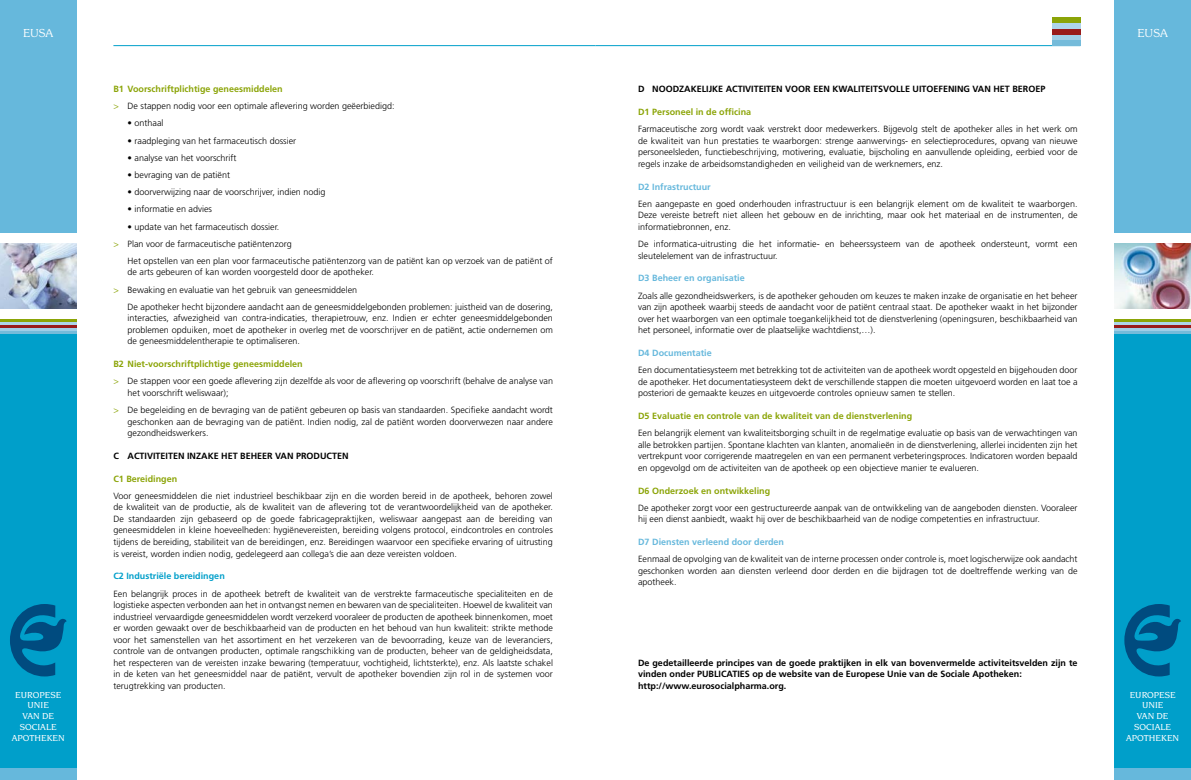
<style>
.page{position:relative;width:1191px;height:780px;background:#fff}
.page>*{position:absolute;margin:0;border:0;box-sizing:border-box;transform-origin:0 0}
.t1{font:300 12px "Souvenir ITC";color:#fff}
.t2{font:300 9px/11.5px "Frutiger";color:#000;text-align:justify}
.t3{font:700 9px/11.5px "Frutiger";color:#000}
.t4{font:700 9px "Frutiger";color:#8ba407}
.t5{font:700 9px "Frutiger";color:#66b8dc}
.t6{font:9px/10.8px "Novarese Md ITC";color:#fff;text-align:center}
.t7{font:700 9px "Frutiger";color:#009fca}
.s1{font-weight:700;color:#8ba407}
.s2{color:#8ba407}
</style>
<div class="page">
<div style="left:0;top:319px;width:77px;height:461px;background:#009fca"></div>
<div style="left:0;top:0;width:77px;height:232px;background:#66b8dc"></div>
<svg style="left:0;top:330px;width:77px;height:3px"></svg>
<svg style="left:0;top:327px;width:77px;height:3px"></svg>
<div style="left:0;top:319px;width:77px;height:8px;background:#991b1b"></div>
<div style="left:0;top:319px;width:77px;height:6px;background:#aed5ea"></div>
<hr style="left:0;top:319px;width:77px;height:3px;background:#8ba407">
<div style="left:0;top:768px;width:77px;height:12px;background:#66b8dc"></div>
<hr style="left:113px;top:45px;width:482px;height:1px;background:#009fca">
<svg style="left:10px;top:604px;width:57px;height:72px"></svg>
<div style="left:1114px;top:319px;width:77px;height:461px;background:#009fca"></div>
<div style="left:1114px;top:0;width:77px;height:232px;background:#66b8dc"></div>
<img style="left:1114px;top:243px;width:77px;height:65px">
<svg style="left:1114px;top:330px;width:77px;height:3px"></svg>
<svg style="left:1114px;top:327px;width:77px;height:3px"></svg>
<div style="left:1114px;top:319px;width:77px;height:8px;background:#991b1b"></div>
<div style="left:1114px;top:319px;width:77px;height:6px;background:#aed5ea"></div>
<hr style="left:1114px;top:319px;width:77px;height:3px;background:#8ba407">
<div style="left:1114px;top:768px;width:77px;height:12px;background:#66b8dc"></div>
<hr style="left:595px;top:45px;width:485px;height:1px;background:#009fca">
<div style="left:1052px;top:18px;width:28px;height:28px;background:#75bbda"></div>
<div style="left:1052px;top:18px;width:28px;height:22px;background:#9fcee7"></div>
<div style="left:1052px;top:18px;width:28px;height:17px;background:#991b1b"></div>
<div style="left:1052px;top:18px;width:28px;height:11px;background:#aed5ea"></div>
<div style="left:1052px;top:18px;width:28px;height:5px;background:#8ba407"></div>
<svg style="left:1124px;top:604px;width:57px;height:72px"></svg>
<img style="left:0;top:243px;width:77px;height:65px">
<h1 class="t1" style="left:23px;top:27px;width:32px">EUSA</h1>
<p class="t6" style="left:12px;top:689px;width:55px">EUROPESE<br>UNIE<br>VAN DE<br>SOCIALE<br>APOTHEKEN</p>
<p class="t2" style="left:113px;top:80px;width:283px;line-height:17.2px"><span class="s1">B1 Voorschriftplichtige geneesmiddelen<br></span><span class="s2">&gt;</span> De stappen nodig voor een optimale aflevering worden geëerbiedigd:</p>
<p class="t2" style="left:128px;top:118px;width:38px">• onthaal</p>
<p class="t2" style="left:128px;top:135px;width:170px">• raadpleging van het farmaceutisch dossier</p>
<p class="t2" style="left:128px;top:152px;width:110px">• analyse van het voorschrift</p>
<p class="t2" style="left:128px;top:169px;width:104px">• bevraging van de patiënt</p>
<p class="t2" style="left:128px;top:186px;width:199px">• doorverwijzing naar de voorschrijver, indien nodig</p>
<p class="t2" style="left:128px;top:203px;width:86px">• informatie en advies</p>
<p class="t2" style="left:128px;top:221px;width:153px">• update van het farmaceutisch dossier.</p>
<p class="t2" style="left:113px;top:238px;width:180px"><span class="s2">&gt;</span> Plan voor de farmaceutische patiëntenzorg</p>
<p class="t2" style="left:128px;top:255px;width:427px">Het opstellen van een plan voor farmaceutische patiëntenzorg van de patiënt kan op verzoek van de patiënt of</p>
<p class="t2" style="left:113px;top:264px;width:262px;line-height:17.2px;text-indent:14px">de arts gebeuren of kan worden voorgesteld door de apotheker. <span class="s2">&gt;</span> Bewaking en evaluatie van het gebruik van geneesmiddelen</p>
<p class="t2" style="left:128px;top:301px;width:427px">De apotheker hecht bijzondere aandacht aan de geneesmiddelgebonden problemen: juistheid van de dosering, interacties, afwezigheid van contra-indicaties, therapietrouw, enz. Indien er echter geneesmiddelgebonden problemen opduiken, moet de apotheker in overleg met de voorschrijver en de patiënt, actie ondernemen om de geneesmiddelentherapie te optimaliseren.</p>
<p class="t2" style="left:113px;top:355px;width:441px;line-height:17.2px"><span class="s1">B2 Niet-voorschriftplichtige geneesmiddelen<br></span><span class="s2">&gt;</span> De stappen voor een goede aflevering zijn dezelfde als voor de aflevering op voorschrift (behalve de analyse van</p>
<p class="t2" style="left:113px;top:384px;width:441px;line-height:17.2px;text-indent:14px">het voorschrift weliswaar);<br><span class="s2">&gt;</span> De begeleiding en de bevraging van de patiënt gebeuren op basis van standaarden. Specifieke aandacht wordt</p>
<p class="t2" style="left:128px;top:415px;width:427px">geschonken aan de bevraging van de patiënt. Indien nodig, zal de patiënt worden doorverwezen naar andere gezondheidswerkers.</p>
<p class="t3" style="left:113px;top:450px;width:237px">C ACTIVITEITEN INZAKE HET BEHEER VAN PRODUCTEN</p>
<p class="t4" style="left:113px;top:473px;width:65px">C1 Bereidingen</p>
<p class="t2" style="left:113px;top:490px;width:441px">Voor geneesmiddelen die niet industrieel beschikbaar zijn en die worden bereid in de apotheek, behoren zowel de kwaliteit van de productie, als de kwaliteit van de aflevering tot de verantwoordelijkheid van de apotheker.<br>De standaarden zijn gebaseerd op de goede fabricagepraktijken, weliswaar aangepast aan de bereiding van geneesmiddelen in kleine hoeveelheden: hygiënevereisten, bereiding volgens protocol, eindcontroles en controles tijdens de bereiding, stabiliteit van de bereidingen, enz. Bereidingen waarvoor een specifieke ervaring of uitrusting is vereist, worden indien nodig, gedelegeerd aan collega’s die aan deze vereisten voldoen.</p>
<p class="t7" style="left:113px;top:571px;width:113px">C2 Industriële bereidingen</p>
<p class="t2" style="left:113px;top:587px;width:441px">Een belangrijk proces in de apotheek betreft de kwaliteit van de verstrekte farmaceutische specialiteiten en de logistieke aspecten verbonden aan het in ontvangst nemen en bewaren van de specialiteiten. Hoewel de kwaliteit van industrieel vervaardigde geneesmiddelen wordt verzekerd vooraleer de producten de apotheek binnenkomen, moet er worden gewaakt over de beschikbaarheid van de producten en het behoud van hun kwaliteit: strikte methode voor het samenstellen van het assortiment en het verzekeren van de bevoorrading, keuze van de leveranciers, controle van de ontvangen producten, optimale rangschikking van de producten, beheer van de geldigheidsdata, het respecteren van de vereisten inzake bewaring (temperatuur, vochtigheid, lichtsterkte), enz. Als laatste schakel in de keten van het geneesmiddel naar de patiënt, vervult de apotheker bovendien zijn rol in de systemen voor terugtrekking van producten.</p>
<p class="t3" style="left:638px;top:83px;width:409px">D NOODZAKELIJKE ACTIVITEITEN VOOR EEN KWALITEITSVOLLE UITOEFENING VAN HET BEROEP</p>
<p class="t4" style="left:638px;top:107px;width:115px">D1 Personeel in de officina</p>
<p class="t2" style="left:638px;top:123px;width:441px">Farmaceutische zorg wordt vaak verstrekt door medewerkers. Bijgevolg stelt de apotheker alles in het werk om de kwaliteit van hun prestaties te waarborgen: strenge aanwervings- en selectieprocedures, opvang van nieuwe personeelsleden, functiebeschrijving, motivering, evaluatie, bijscholing en aanvullende opleiding, eerbied voor de regels inzake de arbeidsomstandigheden en veiligheid van de werknemers, enz.</p>
<p class="t5" style="left:638px;top:181px;width:74px">D2 Infrastructuur</p>
<p class="t2" style="left:638px;top:198px;width:441px">Een aangepaste en goed onderhouden infrastructuur is een belangrijk element om de kwaliteit te waarborgen.<br>Deze vereiste betreft niet alleen het gebouw en de inrichting, maar ook het materiaal en de instrumenten, de informatiebronnen, enz.</p>
<p class="t2" style="left:638px;top:238px;width:441px">De informatica-uitrusting die het informatie- en beheerssysteem van de apotheek ondersteunt, vormt een sleutelelement van de infrastructuur.</p>
<p class="t5" style="left:638px;top:273px;width:108px">D3 Beheer en organisatie</p>
<p class="t2" style="left:638px;top:290px;width:441px">Zoals alle gezondheidswerkers, is de apotheker gehouden om keuzes te maken inzake de organisatie en het beheer van zijn apotheek waarbij steeds de aandacht voor de patiënt centraal staat. De apotheker waakt in het bijzonder over het waarborgen van een optimale toegankelijkheid tot de dienstverlening (openingsuren, beschikbaarheid van het personeel, informatie over de plaatselijke wachtdienst,…).</p>
<p class="t5" style="left:638px;top:347px;width:75px">D4 Documentatie</p>
<p class="t2" style="left:638px;top:364px;width:441px">Een documentatiesysteem met betrekking tot de activiteiten van de apotheek wordt opgesteld en bijgehouden door de apotheker. Het documentatiesysteem dekt de verschillende stappen die moeten uitgevoerd worden en laat toe a posteriori de gemaakte keuzes en uitgevoerde controles opnieuw samen te stellen.</p>
<p class="t4" style="left:638px;top:410px;width:276px">D5 Evaluatie en controle van de kwaliteit van de dienstverlening</p>
<p class="t2" style="left:638px;top:427px;width:441px">Een belangrijk element van kwaliteitsborging schuilt in de regelmatige evaluatie op basis van de verwachtingen van alle betrokken partijen. Spontane klachten van klanten, anomalieën in de dienstverlening, allerlei incidenten zijn het vertrekpunt voor corrigerende maatregelen en van een permanent verbeteringsproces. Indicatoren worden bepaald en opgevolgd om de activiteiten van de apotheek op een objectieve manier te evalueren.</p>
<p class="t4" style="left:638px;top:485px;width:134px">D6 Onderzoek en ontwikkeling</p>
<p class="t2" style="left:638px;top:502px;width:441px">De apotheker zorgt voor een gestructureerde aanpak van de ontwikkeling van de aangeboden diensten. Vooraleer hij een dienst aanbiedt, waakt hij over de beschikbaarheid van de nodige competenties en infrastructuur.</p>
<p class="t5" style="left:638px;top:536px;width:148px">D7 Diensten verleend door derden</p>
<p class="t2" style="left:638px;top:553px;width:441px">Eenmaal de opvolging van de kwaliteit van de interne processen onder controle is, moet logischerwijze ook aandacht geschonken worden aan diensten verleend door derden en die bijdragen tot de doeltreffende werking van de apotheek.</p>
<p class="t3" style="left:638px;top:656px;width:441px">De gedetailleerde principes van de goede praktijken in elk van bovenvermelde activiteitsvelden zijn te vinden onder PUBLICATIES op de website van de Europese Unie van de Sociale Apotheken: http://www.eurosocialpharma.org.</p>
<h1 class="t1" style="left:1137px;top:27px;width:32px">EUSA</h1>
<p class="t6" style="left:1126px;top:689px;width:55px">EUROPESE<br>UNIE<br>VAN DE<br>SOCIALE<br>APOTHEKEN</p>
</div>
